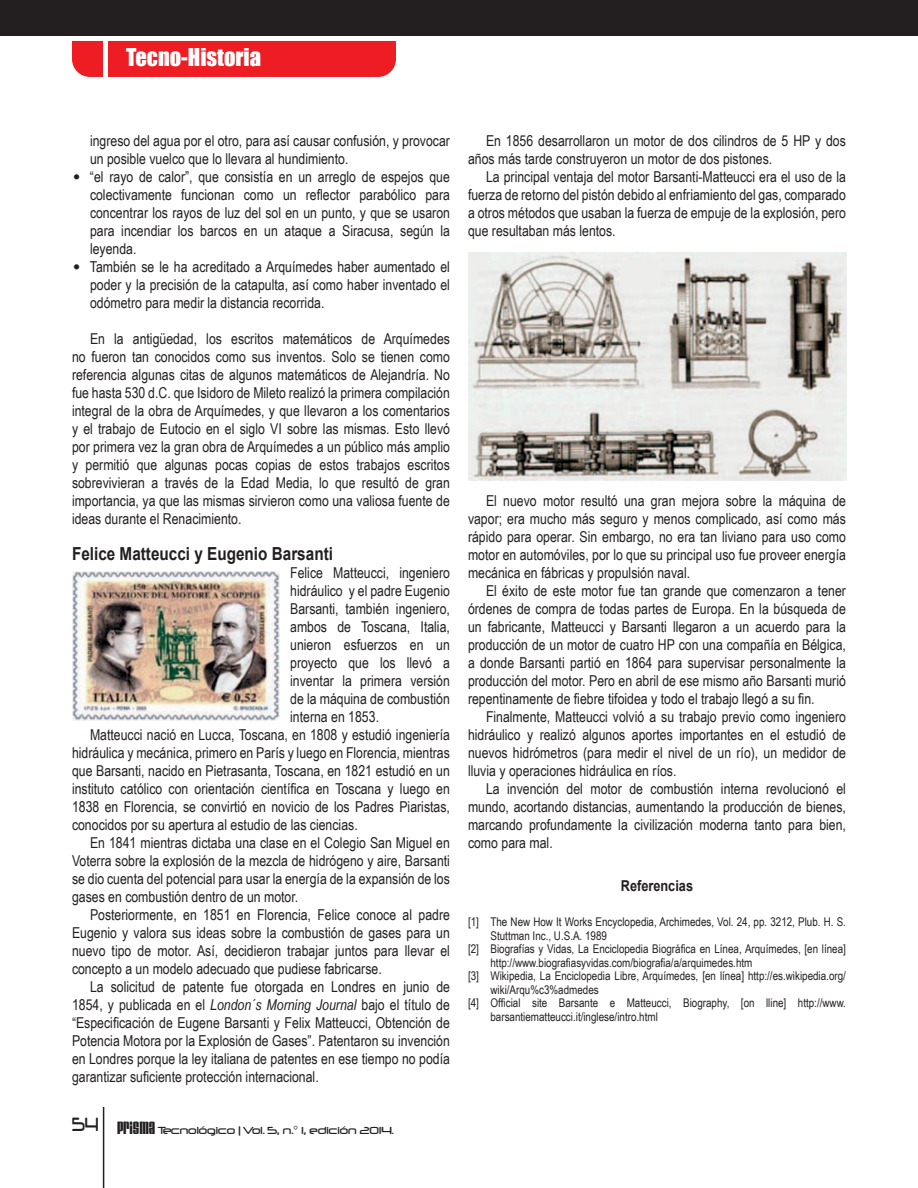
<style>
.page{position:relative;width:918px;height:1188px;background:#fff}
.page>*{position:absolute;margin:0;border:0;box-sizing:border-box;transform-origin:0 0}
.t1{font:22.5px "Impact";color:#fff}
.t2{font:22.5px "Neuropol";color:#231f20;scale:.7 1}
.t3{font:700 18px "Arial";color:#231f20;scale:.85 1}
.t4{font:15px/18px "Arial Narrow";color:#231f20;text-align:justify}
.t5{font:700 15px "Arial";color:#231f20;scale:.85 1}
.t6{font:12px/13.5px "Arial Narrow";color:#231f20}
.t7{font:12px "Neuropol";color:#231f20}
.s1{font-family:"Palatino LT Std"}
.s2{font-style:italic}
.s3{font-family:"Velvenda Cooler";font-size:15px}
</style>
<div class="page">
<hr style="left:103px;top:1107px;width:1px;height:81px;background:#231f20">
<div style="left:72px;top:41px;width:324px;height:36px;background:#ee1d23"></div>
<hr style="left:104px;top:39px;width:4px;height:39px;background:#fff">
<div style="left:0;top:0;width:918px;height:36px;background:#231f20"></div>
<img style="left:72px;top:571px;width:207px;height:149px">
<img style="left:468px;top:252px;width:378px;height:228px">
<p class="t1" style="left:126px;top:40px;width:137px">Tecno-Historia</p>
<p class="t4" style="left:90px;top:131px;width:362px">ingreso del agua por el otro, para así causar confusión, y provocar un posible vuelco que lo llevara al hundimiento.</p>
<p class="t4" style="left:90px;top:167px;width:362px;text-indent:-18px"><span class="s1">•</span> “el rayo de calor”, que consistía en un arreglo de espejos que colectivamente funcionan como un reflector parabólico para concentrar los rayos de luz del sol en un punto, y que se usaron para incendiar los barcos en un ataque a Siracusa, según la leyenda.</p>
<p class="t4" style="left:90px;top:257px;width:362px;text-indent:-18px"><span class="s1">•</span> También se le ha acreditado a Arquímedes haber aumentado el poder y la precisión de la catapulta, así como haber inventado el odómetro para medir la distancia recorrida.</p>
<p class="t4" style="left:72px;top:329px;width:380px;text-indent:18px">En la antigüedad, los escritos matemáticos de Arquímedes no fueron tan conocidos como sus inventos. Solo se tienen como referencia algunas citas de algunos matemáticos de Alejandría. No fue hasta 530 d.C. que Isidoro de Mileto realizó la primera compilación integral de la obra de Arquímedes, y que llevaron a los comentarios y el trabajo de Eutocio en el siglo VI sobre las mismas. Esto llevó por primera vez la gran obra de Arquímedes a un público más amplio y permitió que algunas pocas copias de estos trabajos escritos sobrevivieran a través de la Edad Media, lo que resultó de gran importancia, ya que las mismas sirvieron como una valiosa fuente de ideas durante el Renacimiento.</p>
<p class="t3" style="left:72px;top:542px;width:309px">Felice Matteucci y Eugenio Barsanti</p>
<p class="t4" style="left:290px;top:563px;width:161px">Felice Matteucci, ingeniero hidráulico y el padre Eugenio Barsanti, también ingeniero, ambos de Toscana, Italia, unieron esfuerzos en un proyecto que los llevó a inventar la primera versión de la máquina de combustión interna en 1853.</p>
<p class="t4" style="left:72px;top:725px;width:379px;text-indent:18px">Matteucci nació en Lucca, Toscana, en 1808 y estudió ingeniería hidráulica y mecánica, primero en París y luego en Florencia, mientras que Barsanti, nacido en Pietrasanta, Toscana, en 1821 estudió en un instituto católico con orientación científica en Toscana y luego en 1838 en Florencia, se convirtió en novicio de los Padres Piaristas, conocidos por su apertura al estudio de las ciencias.</p>
<p class="t4" style="left:72px;top:833px;width:379px;text-indent:18px">En 1841 mientras dictaba una clase en el Colegio San Miguel en Voterra sobre la explosión de la mezcla de hidrógeno y aire, Barsanti se dio cuenta del potencial para usar la energía de la expansión de los gases en combustión dentro de un motor.</p>
<p class="t4" style="left:72px;top:905px;width:379px;text-indent:18px">Posteriormente, en 1851 en Florencia, Felice conoce al padre Eugenio y valora sus ideas sobre la combustión de gases para un nuevo tipo de motor. Así, decidieron trabajar juntos para llevar el concepto a un modelo adecuado que pudiese fabricarse.</p>
<p class="t4" style="left:72px;top:977px;width:380px;text-indent:18px">La solicitud de patente fue otorgada en Londres en junio de 1854, y publicada en el <span class="s2">London´s Morning Journal</span> bajo el título de “Especificación de Eugene Barsanti y Felix Matteucci, Obtención de Potencia Motora por la Explosión de Gases”. Patentaron su invención en Londres porque la ley italiana de patentes en ese tiempo no podía garantizar suficiente protección internacional.</p>
<p class="t2" style="left:72px;top:1112px;width:39px">54</p>
<p class="t7" style="left:117px;top:1124px;width:279px"><span class="s3">PRISMA</span> Tecnológico | Vol. 5, n.° 1, edición 2014.</p>
<p class="t4" style="left:468px;top:131px;width:379px;text-indent:18px">En 1856 desarrollaron un motor de dos cilindros de 5 HP y dos años más tarde construyeron un motor de dos pistones.</p>
<p class="t4" style="left:468px;top:167px;width:379px;text-indent:18px">La principal ventaja del motor Barsanti-Matteucci era el uso de la fuerza de retorno del pistón debido al enfriamiento del gas, comparado a otros métodos que usaban la fuerza de empuje de la explosión, pero que resultaban más lentos.</p>
<p class="t4" style="left:468px;top:491px;width:380px;text-indent:18px">El nuevo motor resultó una gran mejora sobre la máquina de vapor; era mucho más seguro y menos complicado, así como más rápido para operar. Sin embargo, no era tan liviano para uso como motor en automóviles, por lo que su principal uso fue proveer energía mecánica en fábricas y propulsión naval.</p>
<p class="t4" style="left:468px;top:581px;width:379px;text-indent:18px">El éxito de este motor fue tan grande que comenzaron a tener órdenes de compra de todas partes de Europa. En la búsqueda de un fabricante, Matteucci y Barsanti llegaron a un acuerdo para la producción de un motor de cuatro HP con una compañía en Bélgica, a donde Barsanti partió en 1864 para supervisar personalmente la producción del motor. Pero en abril de ese mismo año Barsanti murió repentinamente de fiebre tifoidea y todo el trabajo llegó a su fin.</p>
<p class="t4" style="left:468px;top:707px;width:380px;text-indent:18px">Finalmente, Matteucci volvió a su trabajo previo como ingeniero hidráulico y realizó algunos aportes importantes en el estudió de nuevos hidrómetros (para medir el nivel de un río), un medidor de lluvia y operaciones hidráulica en ríos.</p>
<p class="t4" style="left:468px;top:779px;width:380px;text-indent:18px">La invención del motor de combustión interna revolucionó el mundo, acortando distancias, aumentando la producción de bienes, marcando profundamente la civilización moderna tanto para bien, como para mal.</p>
<p class="t5" style="left:621px;top:876px;width:87px">Referencias</p>
<p class="t6" style="left:490px;top:915px;width:357px;text-indent:-22px">[1] The New How It Works Encyclopedia, Archimedes, Vol. 24, pp. 3212, Plub. H. S.<br>Stuttman Inc., U.S.A. 1989</p>
<p class="t6" style="left:490px;top:942px;width:357px;text-indent:-22px">[2] Biografías y Vidas, La Enciclopedia Biográfica en Línea, Arquímedes, [en línea] http://www.biografiasyvidas.com/biografia/a/arquimedes.htm</p>
<p class="t6" style="left:490px;top:969px;width:357px;text-indent:-22px">[3] Wikipedia, La Enciclopedia Libre, Arquímedes, [en línea] http://es.wikipedia.org/ wiki/Arqu%c3%admedes</p>
<p class="t6" style="left:490px;top:996px;width:357px;text-indent:-22px">[4] Official site Barsante e Matteucci, Biography, [on lline] http://www. barsantiematteucci.it/inglese/intro.html</p>
</div>
